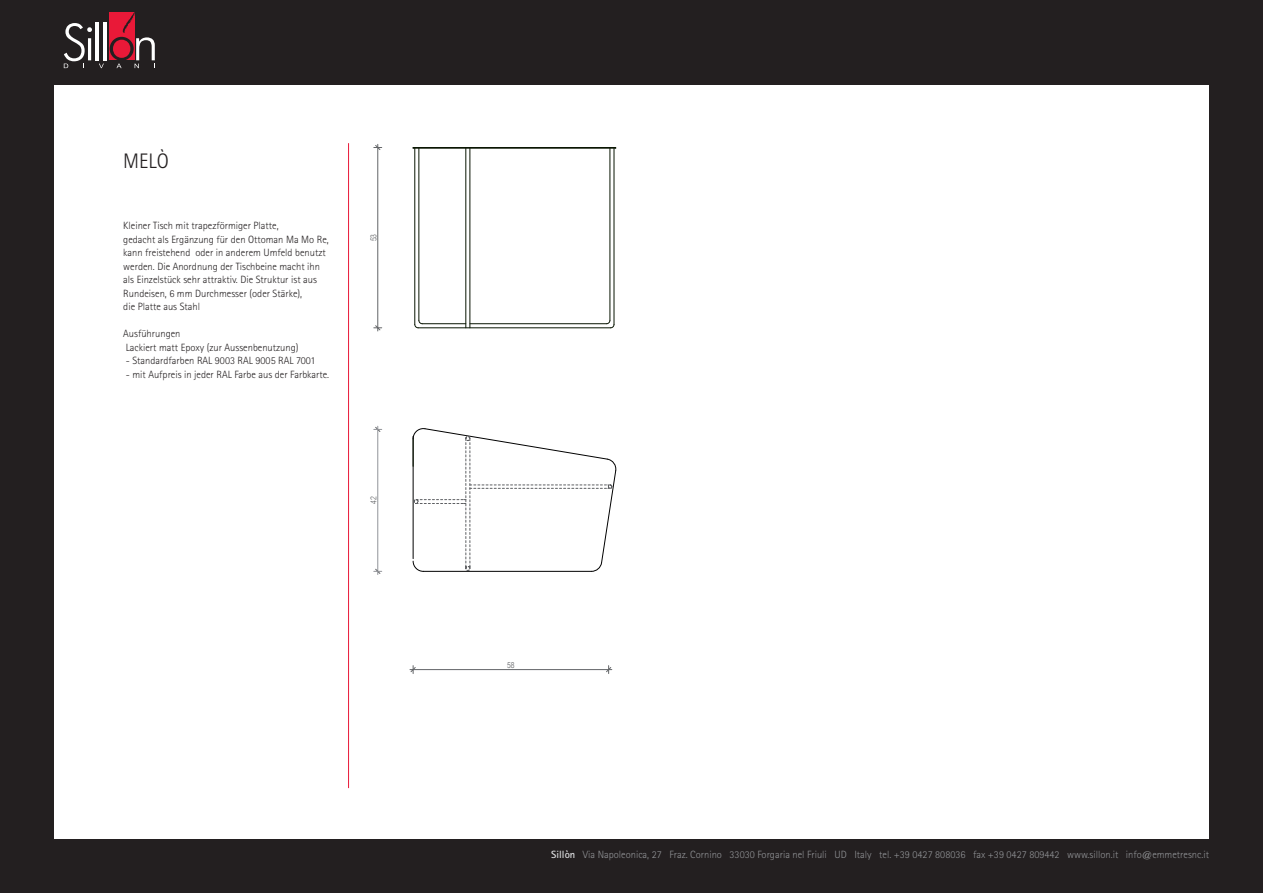
<style>
.page{position:relative;width:1263px;height:893px;background:#231f20}
.page>*{position:absolute;margin:0;border:0;box-sizing:border-box;transform-origin:0 0}
.t1{font:300 21px "Rotis Sans Serif";color:#231f20}
.t2{font:300 10.5px/13.5px "Rotis Sans Serif";color:#231f20}
.t3{font:300 10.5px "Rotis Sans Serif";color:#939598}
.t4{font:300 condensed 8.4px "Arial";color:#5d5f62}
.s1{font-weight:700;color:#dcdddf}
</style>
<div class="page">
<div style="left:54px;top:85px;width:1155px;height:754px;background:#fff"></div>
<svg style="left:99px;top:64px;width:5px;height:4px"></svg>
<div style="left:109px;top:12px;width:26px;height:48px;background:#e91938"></div>
<svg style="left:64px;top:23px;width:28px;height:45px"></svg>
<hr style="left:96px;top:22px;width:3px;height:38px;background:#fff">
<hr style="left:104px;top:22px;width:3px;height:38px;background:#fff">
<svg style="left:110px;top:12px;width:45px;height:56px"></svg>
<hr style="left:418px;top:328px;width:193px;height:1px;background:#0a1603">
<hr style="left:413px;top:147px;width:203px;height:1px;background:#0a1603">
<hr style="left:413px;top:148px;width:203px;height:1px;background:#0a1603">
<hr style="left:414px;top:148px;width:1px;height:176px;background:#0a1603">
<hr style="left:419px;top:148px;width:1px;height:172px;background:#0a1603">
<hr style="left:610px;top:148px;width:1px;height:172px;background:#0a1603">
<hr style="left:614px;top:148px;width:1px;height:176px;background:#0a1603">
<hr style="left:466px;top:148px;width:1px;height:180px;background:#0a1603">
<hr style="left:470px;top:148px;width:1px;height:180px;background:#0a1603">
<hr style="left:422px;top:323px;width:44px;height:1px;background:#0a1603">
<hr style="left:470px;top:323px;width:136px;height:1px;background:#0a1603">
<svg style="left:414px;top:320px;width:9px;height:8px"></svg>
<svg style="left:606px;top:320px;width:8px;height:8px"></svg>
<svg style="left:413px;top:428px;width:203px;height:144px"></svg>
<hr style="left:413px;top:669px;width:196px;height:1px;background:#636568">
<svg style="left:410px;top:666px;width:6px;height:8px"></svg>
<svg style="left:606px;top:666px;width:6px;height:8px"></svg>
<hr style="left:377px;top:429px;width:1px;height:142px;background:#929499">
<svg style="left:374px;top:569px;width:8px;height:5px"></svg>
<svg style="left:374px;top:426px;width:8px;height:6px"></svg>
<hr style="left:377px;top:148px;width:1px;height:180px;background:#636568">
<svg style="left:374px;top:325px;width:8px;height:6px"></svg>
<svg style="left:374px;top:144px;width:8px;height:6px"></svg>
<hr style="left:348px;top:143px;width:1px;height:645px;background:#e91938">
<h1 class="t1" style="left:123px;top:149px;width:47px">MELò</h1>
<p class="t2" style="left:123px;top:219px;width:207px">Kleiner Tisch mit trapezförmiger Platte,<br>gedacht als Ergänzung für den Ottoman Ma Mo Re, kann freistehend oder in anderem Umfeld benutzt werden. Die Anordnung der Tischbeine macht ihn als Einzelstück sehr attraktiv. Die Struktur ist aus Rundeisen, 6 mm Durchmesser (oder Stärke),<br>die Platte aus Stahl</p>
<p class="t2" style="left:123px;top:327px;width:177px">Ausführungen<br>Lackiert matt Epoxy (zur Aussenbenutzung)</p>
<p class="t2" style="left:126px;top:354px;width:191px">- Standardfarben RAL 9003 RAL 9005 RAL 7001</p>
<p class="t2" style="left:126px;top:367px;width:205px">- mit Aufpreis in jeder RAL Farbe aus der Farbkarte.</p>
<p class="t4" style="left:369px;top:241px;width:9px;rotate:-90deg">53</p>
<p class="t4" style="left:369px;top:504px;width:9px;rotate:-90deg">42</p>
<p class="t4" style="left:507px;top:661px;width:9px">58</p>
<p class="t3" style="left:551px;top:848px;width:659px"><span class="s1">Sillòn</span> Via Napoleonica, 27 Fraz. Cornino 33030 Forgaria nel Friuli UD Italy tel. +39 0427 808036 fax +39 0427 809442 www.sillon.it info@emmetresnc.it</p>
</div>
